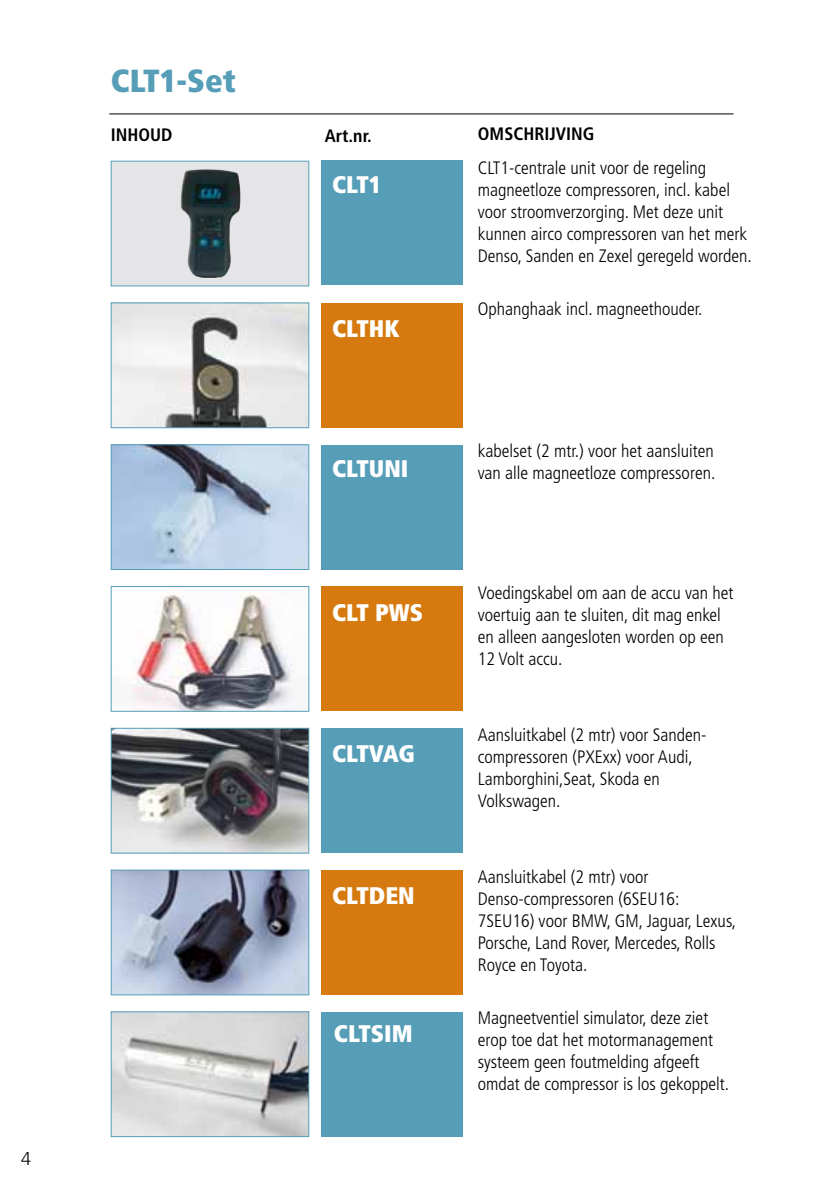
<style>
.page{position:relative;width:840px;height:1191px;background:#fff}
.page>*{position:absolute;margin:0;border:0;box-sizing:border-box;transform-origin:0 0}
.t1{font:900 condensed 32px "Frutiger";color:#569eb7}
.t2{font:900 condensed 24px "Frutiger";color:#fff}
.t3{font:300 condensed 18px/22px "Frutiger";color:#000}
.t4{font:700 condensed 18px "Frutiger";color:#000}
.t5{font:300 18px "Trade Gothic";color:#000}
</style>
<div class="page">
<hr style="left:109px;top:113px;width:624px;height:1px;background:#000">
<div style="left:321px;top:160px;width:142px;height:125px;background:#569eb7"></div>
<div style="left:111px;top:161px;width:197px;height:125px;background:#e5e5e7"></div>
<img style="left:180px;top:169px;width:60px;height:109px">
<div style="left:111px;top:161px;width:198px;height:125px;border:1px solid #569eb7"></div>
<div style="left:321px;top:303px;width:142px;height:125px;background:#d67a0f"></div>
<img style="left:113px;top:304px;width:194px;height:122px">
<div style="left:111px;top:302px;width:198px;height:126px;border:1px solid #569eb7"></div>
<div style="left:321px;top:445px;width:142px;height:124px;background:#569eb7"></div>
<img style="left:113px;top:446px;width:194px;height:122px">
<div style="left:111px;top:444px;width:198px;height:126px;border:1px solid #569eb7"></div>
<div style="left:321px;top:586px;width:142px;height:125px;background:#d67a0f"></div>
<img style="left:132px;top:594px;width:162px;height:116px">
<div style="left:111px;top:586px;width:198px;height:126px;border:1px solid #569eb7"></div>
<div style="left:321px;top:728px;width:142px;height:125px;background:#569eb7"></div>
<img style="left:113px;top:730px;width:194px;height:121px">
<div style="left:111px;top:728px;width:198px;height:125px;border:1px solid #569eb7"></div>
<div style="left:321px;top:870px;width:142px;height:124px;background:#d67a0f"></div>
<img style="left:113px;top:871px;width:194px;height:122px">
<div style="left:111px;top:869px;width:198px;height:126px;border:1px solid #569eb7"></div>
<div style="left:321px;top:1011px;width:142px;height:125px;background:#569eb7"></div>
<img style="left:113px;top:1013px;width:194px;height:122px">
<div style="left:111px;top:1011px;width:198px;height:126px;border:1px solid #569eb7"></div>
<p class="t5" style="left:21px;top:1148px;width:12px">4</p>
<h1 class="t1" style="left:111px;top:61px;width:127px">CLT1-Set</h1>
<p class="t4" style="left:111px;top:124px;width:63px">INHOUD</p>
<p class="t4" style="left:325px;top:125px;width:48px">ART.NR.</p>
<h2 class="t2" style="left:332px;top:170px;width:51px">CLT1</h2>
<h2 class="t2" style="left:332px;top:314px;width:69px">CLTHK</h2>
<h2 class="t2" style="left:332px;top:454px;width:78px">CLTUNI</h2>
<h2 class="t2" style="left:332px;top:598px;width:93px">CLT PWS</h2>
<h2 class="t2" style="left:332px;top:739px;width:84px">CLTVAG</h2>
<h2 class="t2" style="left:332px;top:881px;width:84px">CLTDEN</h2>
<h2 class="t2" style="left:334px;top:1019px;width:80px">CLTSIM</h2>
<p class="t4" style="left:477px;top:123px;width:118px">OMSCHRIJVING</p>
<p class="t3" style="left:477px;top:157px;width:275px">CLT1-centrale unit voor de regeling magneetloze compressoren, incl. kabel voor stroomverzorging. Met deze unit kunnen airco compressoren van het merk Denso, Sanden en Zexel geregeld worden.</p>
<p class="t3" style="left:477px;top:298px;width:226px">Ophanghaak incl. magneethouder.</p>
<p class="t3" style="left:477px;top:440px;width:239px">kabelset (2 mtr.) voor het aansluiten van alle magneetloze compressoren.</p>
<p class="t3" style="left:477px;top:582px;width:257px">Voedingskabel om aan de accu van het voertuig aan te sluiten, dit mag enkel en alleen aangesloten worden op een<br>12 Volt accu.</p>
<p class="t3" style="left:477px;top:724px;width:230px">Aansluitkabel (2 mtr) voor Sanden&shy;compressoren (PXExx) voor Audi,<br>Lamborghini,Seat, Skoda en<br>Volkswagen.</p>
<p class="t3" style="left:477px;top:865px;width:260px">Aansluitkabel (2 mtr) voor<br>Denso-compressoren (6SEU16:<br>7SEU16) voor BMW, GM, Jaguar, Lexus,<br>Porsche, Land Rover, Mercedes, Rolls<br>Royce en Toyota.</p>
<p class="t3" style="left:477px;top:1007px;width:253px">Magneetventiel simulator, deze ziet erop toe dat het motormanagement systeem geen foutmelding afgeeft omdat de compressor is los gekoppelt.</p>
</div>
